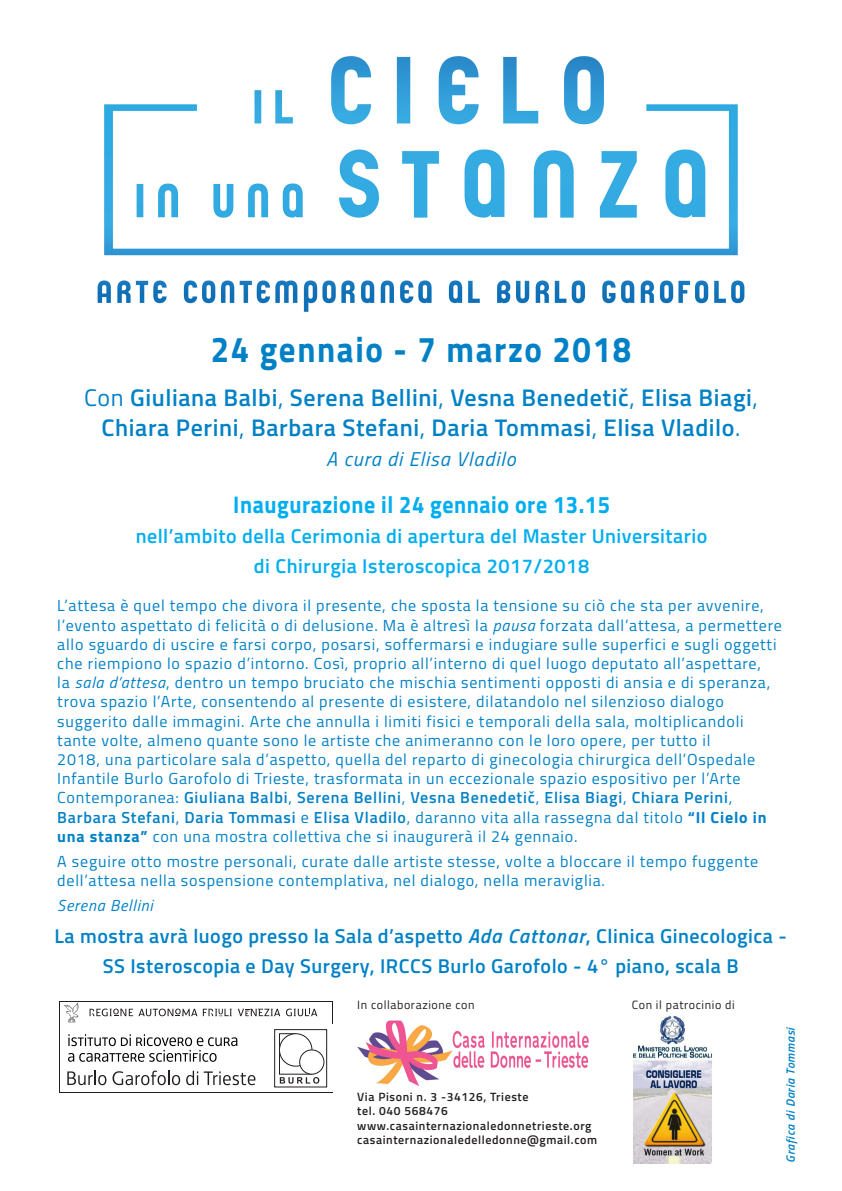
<style>
.page{position:relative;width:842px;height:1191px;background:#fff}
.page>*{position:absolute;margin:0;border:0;box-sizing:border-box;transform-origin:0 0}
.t1{font:700 36px "Titillium";letter-spacing:.05em;color:#0081c6;scale:.91 1}
.t2{font:600 24px/30px "Titillium";letter-spacing:.025em;color:#0081c6;text-align:center}
.t3{font:700 24px "Titillium";letter-spacing:.025em;color:#00aeef;scale:.91 1}
.t4{font:600 20px/30px "Titillium";letter-spacing:.025em;color:#0081c6;text-align:center}
.t5{font:600 20px/30px "Titillium";letter-spacing:.025em;color:#00aeef;text-align:center}
.t6{font:italic 20px "Titillium";letter-spacing:.05em;color:#0081c6}
.t7{font:16px/19.2px "Titillium";letter-spacing:.05em;color:#0081c6}
.t8{font:italic 16px "Titillium";letter-spacing:.05em;color:#0081c6}
.t9{font:600 12px "Titillium";letter-spacing:.05em;color:#231f20}
.t10{font:12px "Titillium";letter-spacing:.05em;color:#231f20}
.t11{font:italic 600 12px "Titillium";color:#0081c6}
.s1{font-weight:400}
.s2{font-style:italic}
.s3{font-weight:600}
.s4{font-weight:700}
</style>
<div class="page">
<img style="left:97px;top:56px;width:648px;height:256px">
<img style="left:357px;top:1021px;width:232px;height:65px">
<img style="left:633px;top:1060px;width:79px;height:103px">
<img style="left:633px;top:1014px;width:79px;height:46px">
<svg style="left:57px;top:999px;width:278px;height:96px"></svg>
<div style="left:60px;top:1024px;width:272px;height:67px;background:#fff"></div>
<div style="left:83px;top:1002px;width:249px;height:22px;background:#fff"></div>
<div style="left:60px;top:1002px;width:22px;height:22px;background:#fff"></div>
<svg style="left:286px;top:1008px;width:31px;height:8px"></svg>
<svg style="left:203px;top:1008px;width:29px;height:8px"></svg>
<svg style="left:238px;top:1008px;width:42px;height:8px"></svg>
<svg style="left:90px;top:1008px;width:107px;height:8px"></svg>
<svg style="left:64px;top:1002px;width:15px;height:20px"></svg>
<svg style="left:67px;top:1070px;width:39px;height:15px"></svg>
<svg style="left:113px;top:1070px;width:67px;height:15px"></svg>
<svg style="left:186px;top:1070px;width:12px;height:15px"></svg>
<svg style="left:204px;top:1071px;width:51px;height:14px"></svg>
<svg style="left:68px;top:1034px;width:169px;height:27px"></svg>
<div style="left:274px;top:1029px;width:53px;height:58px;border:1px solid #231f20"></div>
<svg style="left:280px;top:1077px;width:39px;height:6px"></svg>
<hr style="left:279px;top:1033px;width:1px;height:41px;background:#231f20">
<hr style="left:279px;top:1073px;width:33px;height:1px;background:#231f20">
<div style="left:279px;top:1033px;width:33px;height:33px;border:1px solid #231f20;border-radius:50%"></div>
<div style="left:300px;top:1050px;width:24px;height:24px;background:#fff;border-radius:50%"></div>
<div style="left:299px;top:1049px;width:25px;height:25px;border:1px solid #231f20;border-radius:50%"></div>
<p class="t1" style="left:211px;top:321px;width:463px">24 gennaio - 7 marzo 2018</p>
<p class="t2" style="left:84px;top:381px;width:675px"><span class="s1">Con</span> Giuliana Balbi<span class="s1">,</span> Serena Bellini<span class="s1">,</span> Vesna Benedetič<span class="s1">,</span> Elisa Biagi<span class="s1">,<br></span>Chiara Perini<span class="s1">,</span> Barbara Stefani<span class="s1">,</span> Daria Tommasi<span class="s1">,</span> Elisa Vladilo<span class="s1">.</span></p>
<p class="t6" style="left:326px;top:444px;width:191px">A cura di Elisa Vladilo</p>
<p class="t3" style="left:233px;top:486px;width:416px">Inaugurazione il 24 gennaio ore 13.15</p>
<p class="t5" style="left:136px;top:520px;width:573px">nell’ambito della Cerimonia di apertura del Master Universitario di Chirurgia Isteroscopica 2017/2018</p>
<p class="t7" style="left:57px;top:595px;width:726px">L’attesa è quel tempo che divora il presente, che sposta la tensione su ciò che sta per avvenire, l’evento aspettato di felicità o di delusione. Ma è altresì la <span class="s2">pausa</span> forzata dall’attesa, a permettere allo sguardo di uscire e farsi corpo, posarsi, soffermarsi e indugiare sulle superfici e sugli oggetti che riempiono lo spazio d’intorno. Così, proprio all’interno di quel luogo deputato all’aspettare,<br>la <span class="s2">sala d’attesa</span>, dentro un tempo bruciato che mischia sentimenti opposti di ansia e di speranza, trova spazio l’Arte, consentendo al presente di esistere, dilatandolo nel silenzioso dialogo suggerito dalle immagini. Arte che annulla i limiti fisici e temporali della sala, moltiplicandoli tante volte, almeno quante sono le artiste che animeranno con le loro opere, per tutto il<br>2018, una particolare sala d’aspetto, quella del reparto di ginecologia chirurgica dell’Ospedale Infantile Burlo Garofolo di Trieste, trasformata in un eccezionale spazio espositivo per l’Arte Contemporanea: <span class="s3">Giuliana Balbi</span>, <span class="s3">Serena Bellini</span>, <span class="s3">Vesna Benedetič</span>, <span class="s3">Elisa Biagi</span>, <span class="s3">Chiara Perini</span>, <span class="s3">Barbara Stefani</span>, <span class="s3">Daria Tommasi</span> e <span class="s3">Elisa Vladilo</span>, daranno vita alla rassegna dal titolo <span class="s4">“Il Cielo in una stanza”</span> con una mostra collettiva che si inaugurerà il 24 gennaio.</p>
<p class="t7" style="left:57px;top:850px;width:702px">A seguire otto mostre personali, curate dalle artiste stesse, volte a bloccare il tempo fuggente dell’attesa nella sospensione contemplativa, nel dialogo, nella meraviglia.</p>
<p class="t8" style="left:57px;top:893px;width:97px">Serena Bellini</p>
<p class="t4" style="left:55px;top:919px;width:734px">La mostra avrà luogo presso la Sala d’aspetto <span class="s2">Ada Cattonar</span>, Clinica Ginecologica -<br>SS Isteroscopia e Day Surgery, IRCCS Burlo Garofolo - 4° piano, scala B</p>
<p class="t10" style="left:357px;top:996px;width:119px">In collaborazione con</p>
<p class="t10" style="left:632px;top:996px;width:105px">Con il patrocinio di</p>
<p class="t9" style="left:357px;top:1087px;width:173px">Via Pisoni n. 3 -34126, Trieste</p>
<p class="t9" style="left:357px;top:1102px;width:92px">tel. 040 568476</p>
<p class="t9" style="left:357px;top:1116px;width:236px">www.casainternazionaledonnetrieste.org</p>
<p class="t9" style="left:357px;top:1131px;width:241px">casainternazionaledelledonne@gmail.com</p>
<p class="t11" style="left:781px;top:1162px;width:137px;rotate:-90deg">Grafica di Daria Tommasi</p>
</div>
